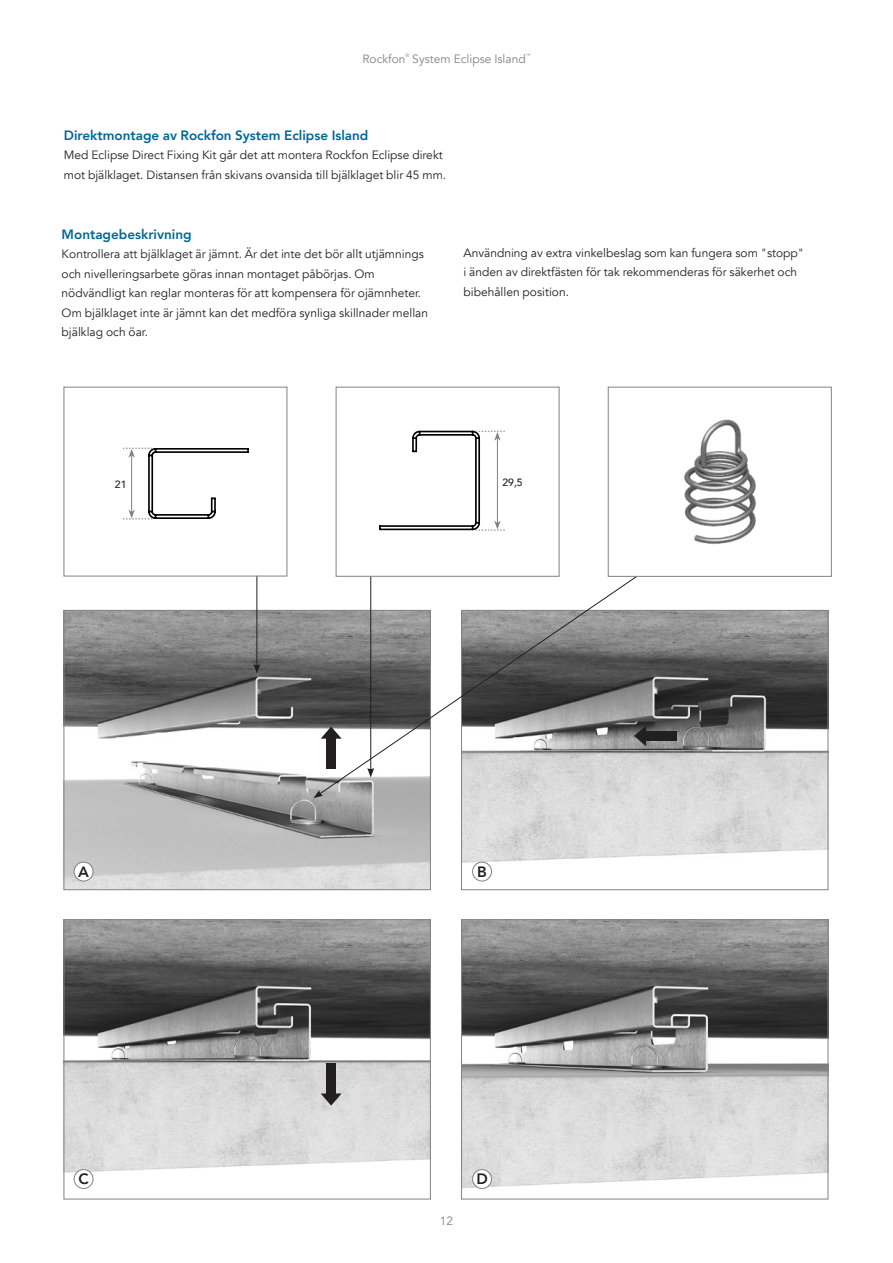
<style>
.page{position:relative;width:893px;height:1263px;background:#fff}
.page>*{position:absolute;margin:0;border:0;box-sizing:border-box;transform-origin:0 0}
.t1{font:800 15px "Avenir";color:#231f20}
.t2{font:800 13.5px "Avenir";color:#006893}
.t3{font:12px/19.5px "Avenir";color:#231f20}
.t4{font:12px "Avenir";color:#808285}
.t5{font:500 10.5px "Avenir";color:#231f20}
.t6{font:4.8px "Avenir";color:#808285}
</style>
<div class="page">
<img style="left:66px;top:612px;width:363px;height:276px">
<img style="left:66px;top:921px;width:363px;height:268px">
<div style="left:64px;top:919px;width:367px;height:280px;border:1px solid #808285"></div>
<img style="left:463px;top:612px;width:363px;height:270px">
<img style="left:463px;top:921px;width:363px;height:268px">
<div style="left:461px;top:919px;width:367px;height:280px;border:1px solid #808285"></div>
<hr style="left:256px;top:576px;width:1px;height:90px;background:#231f20">
<svg style="left:253px;top:664px;width:7px;height:10px"></svg>
<svg style="left:318px;top:575px;width:320px;height:220px"></svg>
<svg style="left:313px;top:790px;width:10px;height:8px"></svg>
<hr style="left:370px;top:576px;width:1px;height:194px;background:#231f20">
<svg style="left:367px;top:768px;width:7px;height:9px"></svg>
<div style="left:326px;top:738px;width:10px;height:31px;background:#231f20"></div>
<svg style="left:321px;top:726px;width:21px;height:13px"></svg>
<div style="left:326px;top:1063px;width:10px;height:31px;background:#231f20"></div>
<svg style="left:321px;top:1093px;width:21px;height:12px"></svg>
<div style="left:645px;top:731px;width:31px;height:10px;background:#231f20"></div>
<svg style="left:634px;top:725px;width:12px;height:21px"></svg>
<div style="left:74px;top:862px;width:19px;height:19px;background:#fff;border-radius:50%"></div>
<div style="left:74px;top:862px;width:19px;height:19px;border:1px solid #808285;border-radius:50%"></div>
<div style="left:74px;top:1169px;width:19px;height:19px;background:#fff;border-radius:50%"></div>
<div style="left:74px;top:1169px;width:19px;height:20px;border:1px solid #808285;border-radius:50%"></div>
<div style="left:473px;top:862px;width:18px;height:19px;background:#fff;border-radius:50%"></div>
<div style="left:472px;top:862px;width:20px;height:19px;border:1px solid #808285;border-radius:50%"></div>
<div style="left:473px;top:1169px;width:18px;height:19px;background:#fff;border-radius:50%"></div>
<div style="left:472px;top:1169px;width:20px;height:20px;border:1px solid #808285;border-radius:50%"></div>
<div style="left:64px;top:387px;width:223px;height:189px;border:1px solid #808285"></div>
<svg style="left:123px;top:447px;width:126px;height:73px"></svg>
<div style="left:336px;top:387px;width:223px;height:189px;border:1px solid #808285"></div>
<svg style="left:379px;top:430px;width:126px;height:101px"></svg>
<img style="left:684px;top:419px;width:72px;height:125px">
<div style="left:608px;top:387px;width:223px;height:189px;border:1px solid #808285"></div>
<p class="t4" style="left:362px;top:52px;width:45px">Rockfon</p>
<p class="t6" style="left:406px;top:53px;width:5px">®</p>
<p class="t4" style="left:412px;top:52px;width:115px">System Eclipse Island</p>
<p class="t6" style="left:526px;top:53px;width:6px">™</p>
<p class="t2" style="left:64px;top:124px;width:306px">Direktmontage av Rockfon System Eclipse Island</p>
<p class="t3" style="left:64px;top:146px;width:384px">Med Eclipse Direct Fixing Kit går det att montera Rockfon Eclipse direkt mot bjälklaget. Distansen från skivans ovansida till bjälklaget blir 45 mm.</p>
<p class="t2" style="left:62px;top:224px;width:132px">Montagebeskrivning</p>
<p class="t3" style="left:62px;top:245px;width:368px">Kontrollera att bjälklaget är jämnt. Är det inte det bör allt utjämnings och nivelleringsarbete göras innan montaget påbörjas. Om nödvändligt kan reglar monteras för att kompensera för ojämnheter.<br>Om bjälklaget inte är jämnt kan det medföra synliga skillnader mellan bjälklag och öar.</p>
<p class="t3" style="left:463px;top:243px;width:342px">Användning av extra vinkelbeslag som kan fungera som "stopp" i änden av direktfästen för tak rekommenderas för säkerhet och bibehållen position.</p>
<p class="t5" style="left:115px;top:475px;width:13px">21</p>
<p class="t5" style="left:502px;top:473px;width:22px">29,5</p>
<p class="t1" style="left:78px;top:860px;width:12px">A</p>
<p class="t1" style="left:78px;top:1167px;width:12px">C</p>
<p class="t1" style="left:477px;top:860px;width:11px">B</p>
<p class="t4" style="left:440px;top:1213px;width:15px">12</p>
<p class="t1" style="left:476px;top:1167px;width:13px">D</p>
</div>
